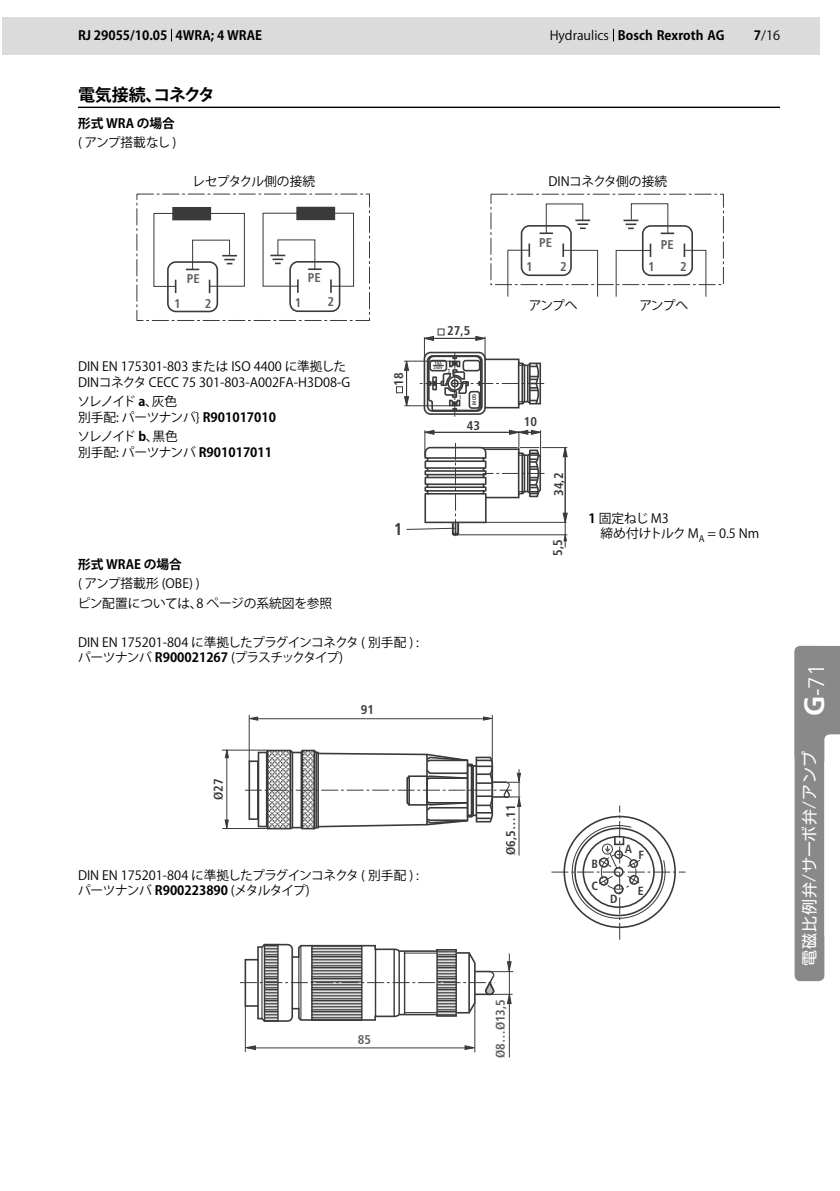
<style>
.page{position:relative;width:840px;height:1191px;background:#fff}
.page>*{position:absolute;margin:0;border:0;box-sizing:border-box;transform-origin:0 0}
.t1{font:17px "Koz Go Pro Bold 90 pv RKSJ H";letter-spacing:-.035em;color:#000}
.t2{font:700 condensed 17px "Frutiger";color:#3a3a3a}
.t3{font:16px "Shin M Go Pr 6";letter-spacing:.04em;color:#fff}
.t4{font:12.8px/15.6px "Koz Go Pro Regular 90 pv RKSJ H";letter-spacing:-.01em;color:#000}
.t5{font:12.8px/15.6px "Koz Go Pro Regular 90 pv RKSJ H";letter-spacing:-.04em;color:#000}
.t6{font:12.8px "Koz Go Pro Bold 90 pv RKSJ H";color:#000}
.t7{font:12.8px/15.6px "Koz Go Pro Regular 90 pv RKSJ H";letter-spacing:-.03em;color:#000}
.t8{font:700 condensed 12.8px "Frutiger";color:#3a3a3a}
.t9{font:700 condensed 12.8px "Frutiger";color:#605e5e}
.t10{font:12.8px "Koz Go Pro Regular 90 pv RKSJ H";letter-spacing:-.035em;color:#000}
.t11{font:700 condensed 11.8px "Frutiger";color:#3a3a3a}
.t12{font:700 condensed 5.4px "Frutiger";color:#3a3a3a}
.t13{font:700 condensed 5.2px "Frutiger";color:#3a3a3a}
.t14{font:700 condensed 4.4px/4px "Frutiger";color:#3a3a3a}
.s1{font-family:"Koz Go Pro Regular 90 pv RKSJ H"}
.s2{font-family:"Koz Go Pro Bold 90 pv RKSJ H"}
.s3{font-family:"Frutiger";font-weight:700;font-size:28px}
.s4{font-family:"Frutiger";font-weight:300;font-size:22.4px}
</style>
<div class="page">
<div style="left:3px;top:18px;width:816px;height:37px;background:#dbdbdb"></div>
<div style="left:167px;top:261px;width:51px;height:51px;border:2px solid #3a3a3a;border-radius:8px"></div>
<svg style="left:153px;top:213px;width:92px;height:80px"></svg>
<div style="left:173px;top:208px;width:37px;height:12px;background:#3a3a3a"></div>
<div style="left:172px;top:207px;width:39px;height:13px;border:2px solid #3a3a3a"></div>
<div style="left:289px;top:261px;width:51px;height:51px;border:2px solid #3a3a3a;border-radius:8px"></div>
<svg style="left:262px;top:212px;width:92px;height:81px"></svg>
<div style="left:297px;top:207px;width:37px;height:12px;background:#3a3a3a"></div>
<div style="left:296px;top:207px;width:39px;height:13px;border:2px solid #3a3a3a"></div>
<div style="left:520px;top:225px;width:51px;height:51px;border:2px solid #3a3a3a;border-radius:8px"></div>
<svg style="left:562px;top:243px;width:36px;height:54px"></svg>
<svg style="left:506px;top:243px;width:24px;height:54px"></svg>
<div style="left:490px;top:194px;width:233px;height:91px;border:1px dashed #3a3a3a"></div>
<svg style="left:539px;top:203px;width:51px;height:31px"></svg>
<div style="left:641px;top:225px;width:51px;height:51px;border:2px solid #3a3a3a;border-radius:8px"></div>
<svg style="left:615px;top:243px;width:36px;height:54px"></svg>
<svg style="left:683px;top:243px;width:23px;height:54px"></svg>
<svg style="left:623px;top:203px;width:50px;height:31px"></svg>
<div style="left:396px;top:386px;width:6px;height:7px;border:1px solid #3a3a3a"></div>
<svg style="left:404px;top:396px;width:5px;height:11px"></svg>
<svg style="left:404px;top:360px;width:5px;height:11px"></svg>
<hr style="left:406px;top:361px;width:1px;height:45px;background:#3a3a3a">
<hr style="left:404px;top:361px;width:46px;height:1px;background:#3a3a3a">
<hr style="left:404px;top:405px;width:46px;height:1px;background:#3a3a3a">
<svg style="left:406px;top:429px;width:162px;height:118px"></svg>
<hr style="left:491px;top:715px;width:1px;height:51px;background:#3a3a3a">
<hr style="left:222px;top:828px;width:47px;height:1px;background:#3a3a3a">
<svg style="left:551px;top:805px;width:134px;height:134px"></svg>
<div style="left:563px;top:815px;width:112px;height:113px;border:2px solid #3a3a3a;border-radius:50%"></div>
<hr style="left:518px;top:769px;width:1px;height:86px;background:#3a3a3a">
<svg style="left:245px;top:748px;width:276px;height:83px"></svg>
<div style="left:248px;top:760px;width:10px;height:60px;border:2px solid #3a3a3a"></div>
<hr style="left:222px;top:749px;width:45px;height:1px;background:#3a3a3a">
<hr style="left:226px;top:752px;width:1px;height:75px;background:#3a3a3a">
<svg style="left:224px;top:749px;width:5px;height:9px"></svg>
<svg style="left:224px;top:819px;width:5px;height:9px"></svg>
<hr style="left:253px;top:718px;width:234px;height:1px;background:#3a3a3a">
<hr style="left:249px;top:715px;width:1px;height:47px;background:#3a3a3a">
<svg style="left:248px;top:716px;width:10px;height:5px"></svg>
<svg style="left:482px;top:716px;width:10px;height:5px"></svg>
<hr style="left:508px;top:953px;width:1px;height:104px;background:#3a3a3a">
<hr style="left:245px;top:1006px;width:1px;height:46px;background:#3a3a3a">
<hr style="left:474px;top:1002px;width:1px;height:50px;background:#3a3a3a">
<hr style="left:247px;top:1047px;width:225px;height:1px;background:#3a3a3a">
<svg style="left:245px;top:1044px;width:11px;height:6px"></svg>
<svg style="left:464px;top:1044px;width:11px;height:6px"></svg>
<svg style="left:240px;top:943px;width:273px;height:79px"></svg>
<hr style="left:374px;top:949px;width:2px;height:67px;background:#3a3a3a">
<svg style="left:171px;top:29px;width:1px;height:12px"></svg>
<hr style="left:78px;top:107px;width:701px;height:1px;background:#000">
<div style="left:794px;top:646px;width:29px;height:335px;background:#898989;border-radius:6px"></div>
<svg style="left:794px;top:646px;width:45px;height:294px"></svg>
<svg style="left:418px;top:335px;width:126px;height:82px"></svg>
<p class="t6" style="left:78px;top:27px;width:185px">RJ 29055/10.05 4WRA; 4 WRAE</p>
<p class="t6" style="left:549px;top:27px;width:176px"><span class="s1">Hydraulics</span> Bosch Rexroth AG</p>
<p class="t4" style="left:753px;top:28px;width:28px"><span class="s2">7</span>/16</p>
<h1 class="t1" style="left:78px;top:83px;width:138px">電気接続、コネクタ</h1>
<p class="t6" style="left:78px;top:115px;width:98px">形式 WRA の場合</p>
<p class="t10" style="left:78px;top:134px;width:100px">( アンプ搭載なし )</p>
<p class="t4" style="left:192px;top:173px;width:124px">レセプタクル側の接続</p>
<p class="t4" style="left:548px;top:173px;width:120px">DINコネクタ側の接続</p>
<p class="t9" style="left:187px;top:271px;width:14px">PE</p>
<p class="t9" style="left:174px;top:296px;width:8px">1</p>
<p class="t9" style="left:205px;top:296px;width:8px">2</p>
<p class="t9" style="left:308px;top:270px;width:14px">PE</p>
<p class="t9" style="left:295px;top:294px;width:8px">1</p>
<p class="t9" style="left:327px;top:294px;width:8px">2</p>
<p class="t4" style="left:78px;top:359px;width:273px">DIN EN 175301-803 または ISO 4400 に準拠した<br>DINコネクタ CECC 75 301-803-A002FA-H3D08-G</p>
<p class="t5" style="left:77px;top:394px;width:200px">ソレノイド <span class="s2">a</span>、灰色<br>別手配: パーツナンバ} <span class="s2">R901017010</span></p>
<p class="t5" style="left:77px;top:429px;width:196px">ソレノイド <span class="s2">b</span>、黒色<br>別手配: パーツナンバ <span class="s2">R901017011</span></p>
<p class="t8" style="left:391px;top:386px;width:15px;rotate:-90deg">18</p>
<h1 class="t2" style="left:393px;top:519px;width:10px">1</h1>
<p class="t6" style="left:78px;top:556px;width:105px">形式 WRAE の場合</p>
<p class="t4" style="left:78px;top:574px;width:256px;line-height:19.6px">( アンプ搭載形 (OBE) )<br>ピン配置については、8 ページの系統図を参照</p>
<p class="t5" style="left:78px;top:635px;width:342px">DIN EN 175201-804 に準拠したプラグインコネクタ ( 別手配 ) :パーツナンバ <span class="s2">R900021267</span> (プラスチックタイプ)</p>
<p class="t9" style="left:539px;top:235px;width:14px">PE</p>
<p class="t9" style="left:526px;top:259px;width:8px">1</p>
<p class="t9" style="left:560px;top:259px;width:8px">2</p>
<p class="t9" style="left:660px;top:237px;width:14px">PE</p>
<p class="t9" style="left:647px;top:258px;width:8px">1</p>
<p class="t9" style="left:680px;top:258px;width:8px">2</p>
<p class="t8" style="left:447px;top:323px;width:25px">27,5</p>
<p class="t14" style="left:433px;top:361px;width:11px">10A<br>250V</p>
<p class="t12" style="left:458px;top:394px;width:4px">1</p>
<p class="t13" style="left:477px;top:394px;width:13px;rotate:90deg">GDM</p>
<p class="t4" style="left:528px;top:298px;width:50px">アンプへ</p>
<p class="t4" style="left:639px;top:298px;width:50px">アンプへ</p>
<p class="t8" style="left:466px;top:418px;width:15px">43</p>
<p class="t8" style="left:523px;top:414px;width:15px">10</p>
<p class="t8" style="left:550px;top:496px;width:25px;rotate:-90deg">34,2</p>
<p class="t8" style="left:549px;top:555px;width:18px;rotate:-90deg">5,5</p>
<p class="t4" style="left:600px;top:510px;width:160px;text-indent:-12px"><span class="s2">1</span> 固定ねじ M3<br>締め付けトルク M<sub>A</sub> = 0.5 Nm</p>
<p class="t8" style="left:360px;top:702px;width:15px">91</p>
<p class="t8" style="left:211px;top:800px;width:23px;rotate:-90deg">Ø27</p>
<p class="t7" style="left:78px;top:867px;width:342px">DIN EN 175201-804 に準拠したプラグインコネクタ ( 別手配 ) :パーツナンバ <span class="s2">R900223890</span> (メタルタイプ)</p>
<p class="t8" style="left:503px;top:855px;width:52px;rotate:-90deg">Ø6,5…11</p>
<p class="t11" style="left:591px;top:856px;width:8px">B</p>
<p class="t11" style="left:591px;top:878px;width:8px">C</p>
<p class="t11" style="left:624px;top:841px;width:9px">A</p>
<p class="t11" style="left:638px;top:848px;width:7px">F</p>
<p class="t11" style="left:637px;top:883px;width:7px">E</p>
<p class="t11" style="left:609px;top:892px;width:9px">D</p>
<p class="t9" style="left:358px;top:1032px;width:15px">85</p>
<p class="t9" style="left:492px;top:1058px;width:60px;rotate:-90deg">Ø8…Ø13,5</p>
<p class="t3" style="left:796px;top:966px;width:304px;rotate:-90deg">電磁比例弁/サーボ弁/アンプ <span class="s3">G</span><span class="s4">-71</span></p>
</div>
